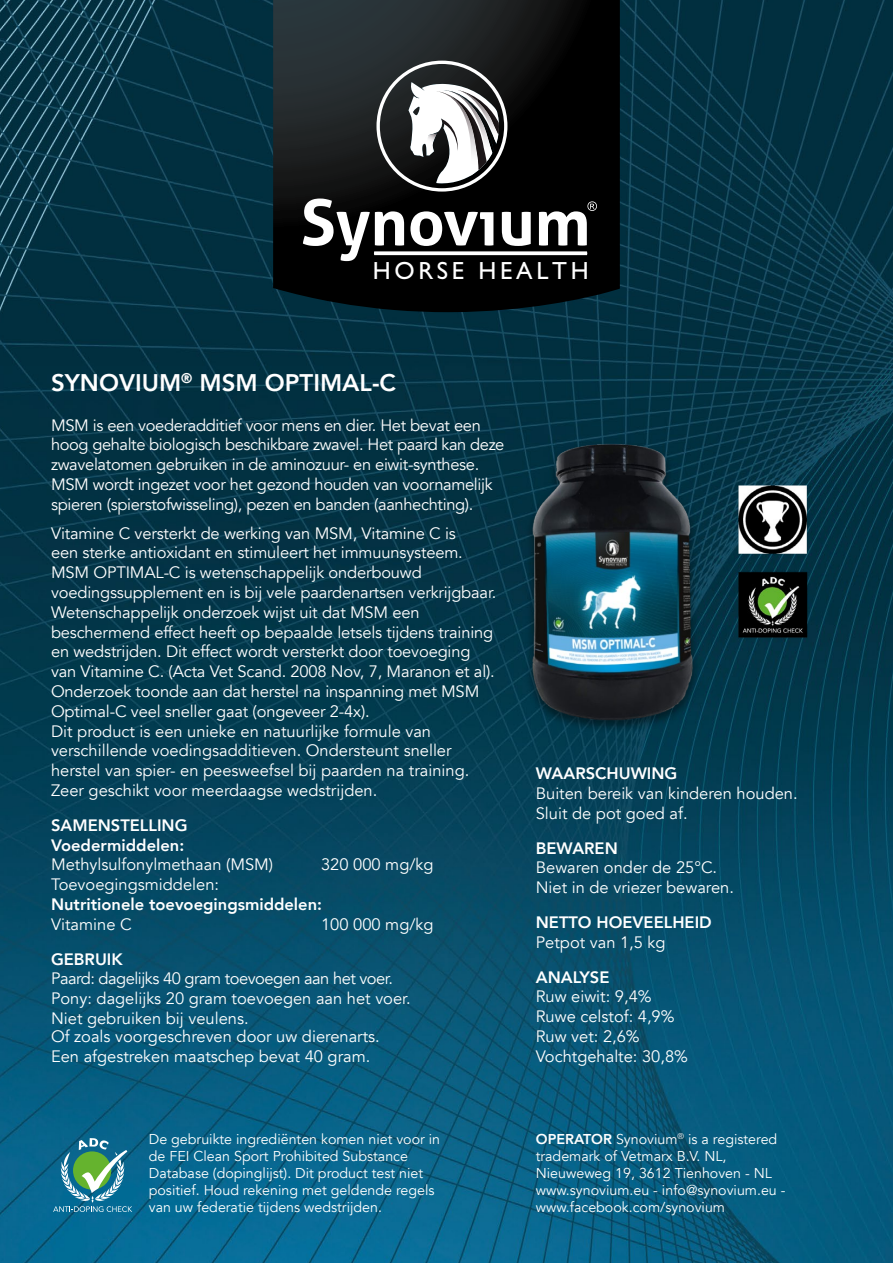
<style>
.page{position:relative;width:893px;height:1263px;background:#fff}
.page>*{position:absolute;margin:0;border:0;box-sizing:border-box;transform-origin:0 0}
.t1{font:24.9px "Gill Sans";letter-spacing:.15em;color:#fff}
.t2{font:800 24px "Avenir";color:#fff}
.t3{font:16.5px/19.8px "Avenir";letter-spacing:-.01em;color:#fff}
.t4{font:800 16.5px/19.8px "Avenir";color:#fff}
.t5{font:14.25px/17.1px "Avenir";color:#fff}
.s1{font-weight:800}
</style>
<div class="page">
<img style="left:0;top:0;width:893px;height:1263px">
<img style="left:484px;top:359px;width:366px;height:377px">
<svg style="left:53px;top:1138px;width:79px;height:74px;background:#418d94"></svg>
<svg style="left:273px;top:0;width:347px;height:312px;background:#0f1315"></svg>
<svg style="left:376px;top:61px;width:131px;height:131px"></svg>
<svg style="left:303px;top:199px;width:294px;height:62px"></svg>
<h1 class="t1" style="left:373px;top:256px;width:217px">HORSE HEALTH</h1>
<h2 class="t2" style="left:51px;top:364px;width:346px">SYNOVIUM<sup>®</sup> MSM OPTIMAL-C</h2>
<p class="t3" style="left:51px;top:415px;width:455px">MSM is een voederadditief voor mens en dier. Het bevat een hoog gehalte biologisch beschikbare zwavel. Het paard kan deze zwavelatomen gebruiken in de aminozuur- en eiwit-synthese.<br>MSM wordt ingezet voor het gezond houden van voornamelijk spieren (spierstofwisseling), pezen en banden (aanhechting).</p>
<p class="t3" style="left:51px;top:523px;width:447px">Vitamine C versterkt de werking van MSM, Vitamine C is<br>een sterke antioxidant en stimuleert het immuunsysteem.<br>MSM OPTIMAL-C is wetenschappelijk onderbouwd voedingssupplement en is bij vele paardenartsen verkrijgbaar.<br>Wetenschappelijk onderzoek wijst uit dat MSM een beschermend effect heeft op bepaalde letsels tijdens training en wedstrijden. Dit effect wordt versterkt door toevoeging van Vitamine C. (Acta Vet Scand. 2008 Nov, 7, Maranon et al).<br>Onderzoek toonde aan dat herstel na inspanning met MSM Optimal-C veel sneller gaat (ongeveer 2-4x).<br>Dit product is een unieke en natuurlijke formule van verschillende voedingsadditieven. Ondersteunt sneller herstel van spier- en peesweefsel bij paarden na training.<br>Zeer geschikt voor meerdaagse wedstrijden.</p>
<p class="t4" style="left:51px;top:815px;width:138px">SAMENSTELLING<br>Voedermiddelen:</p>
<p class="t3" style="left:51px;top:855px;width:224px">Methylsulfonylmethaan (MSM)</p>
<p class="t3" style="left:321px;top:855px;width:114px">320 000 mg/kg</p>
<p class="t3" style="left:51px;top:875px;width:170px">Toevoegingsmiddelen:</p>
<p class="t4" style="left:51px;top:894px;width:273px">Nutritionele toevoegingsmiddelen:</p>
<p class="t3" style="left:51px;top:914px;width:82px">Vitamine C</p>
<p class="t3" style="left:321px;top:914px;width:114px">100 000 mg/kg</p>
<p class="t4" style="left:51px;top:949px;width:73px">GEBRUIK</p>
<p class="t3" style="left:51px;top:969px;width:361px">Paard: dagelijks 40 gram toevoegen aan het voer.<br>Pony: dagelijks 20 gram toevoegen aan het voer.<br>Niet gebruiken bij veulens.</p>
<p class="t3" style="left:51px;top:1027px;width:330px">Of zoals voorgeschreven door uw dierenarts.<br>Een afgestreken maatschep bevat 40 gram.</p>
<p class="t4" style="left:536px;top:763px;width:143px">WAARSCHUWING</p>
<p class="t3" style="left:536px;top:784px;width:263px">Buiten bereik van kinderen houden.<br>Sluit de pot goed af.</p>
<p class="t4" style="left:536px;top:838px;width:84px">BEWAREN</p>
<p class="t3" style="left:536px;top:858px;width:200px">Bewaren onder de 25°C.<br>Niet in de vriezer bewaren.</p>
<p class="t4" style="left:536px;top:912px;width:177px">NETTO HOEVEELHEID</p>
<p class="t3" style="left:536px;top:932px;width:131px">Petpot van 1,5 kg</p>
<p class="t4" style="left:536px;top:967px;width:75px">ANALYSE</p>
<p class="t3" style="left:536px;top:987px;width:154px">Ruw eiwit: 9,4%<br>Ruwe celstof: 4,9%<br>Ruw vet: 2,6%<br>Vochtgehalte: 30,8%</p>
<p class="t5" style="left:149px;top:1130px;width:293px">De gebruikte ingrediënten komen niet voor in de FEI Clean Sport Prohibited Substance Database (dopinglijst). Dit product test niet positief. Houd rekening met geldende regels van uw federatie tijdens wedstrijden.</p>
<p class="t5" style="left:536px;top:1130px;width:251px"><span class="s1">OPERATOR</span> Synovium<sup>®</sup> is a registered trademark of Vetmarx B.V. NL, Nieuweweg 19, 3612 Tienhoven - NL www.synovium.eu - info@synovium.eu - www.facebook.com/synovium</p>
</div>
